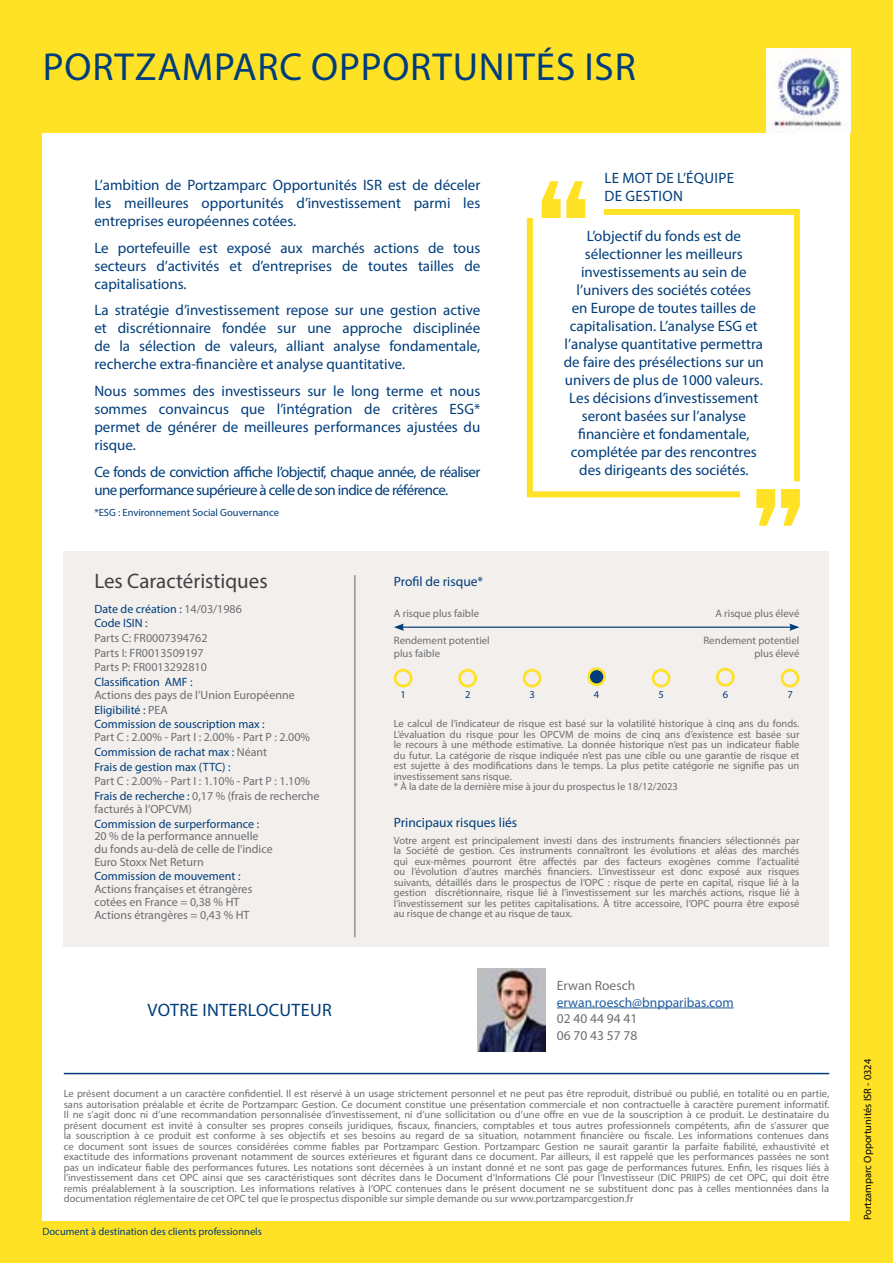
<style>
.page{position:relative;width:893px;height:1263px;background:#ffe125}
.page>*{position:absolute;margin:0;border:0;box-sizing:border-box;transform-origin:0 0}
.t1{font:39.15px "Myriad Pro";letter-spacing:.02em;color:#003d7b}
.t2{font:21px "Myriad Pro";color:#414042}
.t3{font:18px "Myriad Pro";letter-spacing:.02em;color:#003d7b}
.t4{font:15px/18px "Myriad Pro";color:#003d7b;text-align:justify}
.t5{font:15px/18px "Myriad Pro";letter-spacing:-.04em;color:#003d7b}
.t6{font:15px/18px "Myriad Pro";letter-spacing:.02em;color:#003d7b}
.t7{font:13.5px "Myriad Pro";color:#003d7b}
.t8{font:13.5px/16.5px "Myriad Pro";color:#6d6e71}
.t9{font:13.5px "Myriad Pro";color:#215e9e}
.t10{font:12px/12.8px "Myriad Pro";color:#6d6e71}
.t11{font:12px/14.7px "Myriad Pro";color:#003d7b}
.t12{font:10.8px/13.2px "Myriad Pro";color:#6d6e71}
.t13{font:10.5px/10.5px "Myriad Pro";color:#6d6e71;text-align:justify}
.t14{font:10.5px "Myriad Pro";color:#003d7b}
.t15{font:10.5px "Myriad Pro";color:#000}
.s1{color:#6d6e71}
.s2{color:#003d7b}
</style>
<div class="page">
<div style="left:43px;top:133px;width:807px;height:1087px;background:#fff"></div>
<div style="left:64px;top:551px;width:765px;height:396px;background:#f2efec"></div>
<hr style="left:354px;top:575px;width:2px;height:362px;background:#939598">
<div style="left:781px;top:669px;width:18px;height:18px;border:3px solid #ffe125;border-radius:50%"></div>
<hr style="left:402px;top:627px;width:390px;height:1px;background:#003d7b">
<svg style="left:394px;top:623px;width:10px;height:8px"></svg>
<svg style="left:789px;top:623px;width:10px;height:8px"></svg>
<div style="left:394px;top:669px;width:18px;height:18px;border:3px solid #ffe125;border-radius:50%"></div>
<div style="left:458px;top:669px;width:19px;height:18px;border:3px solid #ffe125;border-radius:50%"></div>
<div style="left:523px;top:669px;width:18px;height:18px;border:3px solid #ffe125;border-radius:50%"></div>
<div style="left:716px;top:668px;width:19px;height:18px;border:3px solid #ffe125;border-radius:50%"></div>
<div style="left:652px;top:669px;width:18px;height:18px;border:3px solid #ffe125;border-radius:50%"></div>
<div style="left:589px;top:669px;width:16px;height:16px;background:#003d7b;border-radius:50%"></div>
<div style="left:587px;top:667px;width:19px;height:19px;border:3px solid #ffe125;border-radius:50%"></div>
<hr style="left:64px;top:1073px;width:765px;height:1px;background:#003d7b">
<svg style="left:603px;top:208px;width:197px;height:274px"></svg>
<svg style="left:542px;top:181px;width:43px;height:31px"></svg>
<svg style="left:781px;top:489px;width:19px;height:37px"></svg>
<svg style="left:756px;top:489px;width:19px;height:37px"></svg>
<svg style="left:526px;top:212px;width:220px;height:286px"></svg>
<img style="left:766px;top:49px;width:84px;height:84px">
<hr style="left:557px;top:1007px;width:177px;height:1px;background:#215e9e">
<img style="left:478px;top:968px;width:67px;height:84px">
<h1 class="t1" style="left:43px;top:43px;width:594px">PORTZAMPARC OPPORTUNITÉS ISR</h1>
<h3 class="t4" style="left:94px;top:176px;width:387px">L’ambition de Portzamparc Opportunités ISR est de déceler les meilleures opportunités d’investissement parmi les entreprises européennes cotées.</h3>
<h3 class="t4" style="left:94px;top:239px;width:387px">Le portefeuille est exposé aux marchés actions de tous secteurs d’activités et d’entreprises de toutes tailles de capitalisations.</h3>
<h3 class="t4" style="left:94px;top:301px;width:387px">La stratégie d’investissement repose sur une gestion active et discrétionnaire fondée sur une approche disciplinée de la sélection de valeurs, alliant analyse fondamentale, recherche extra-financière et analyse quantitative.</h3>
<h3 class="t4" style="left:94px;top:382px;width:387px">Nous sommes des investisseurs sur le long terme et nous sommes convaincus que l’intégration de critères ESG* permet de générer de meilleures performances ajustées du risque.</h3>
<h3 class="t5" style="left:94px;top:462px;width:387px">Ce fonds de conviction affiche l’objectif, chaque année, de réaliser une performance supérieure à celle de son indice de référence.</h3>
<p class="t14" style="left:94px;top:506px;width:186px">*ESG : Environnement Social Gouvernance</p>
<h3 class="t6" style="left:604px;top:169px;width:131px">LE MOT DE L’ÉQUIPE<br>DE GESTION</h3>
<p class="t4" style="left:564px;top:227px;width:202px;text-align:center">L’objectif du fonds est de sélectionner les meilleurs investissements au sein de l’univers des sociétés cotées<br>en Europe de toutes tailles de capitalisation. L’analyse ESG et l’analyse quantitative permettra de faire des présélections sur un univers de plus de 1000 valeurs.<br>Les décisions d’investissement seront basées sur l’analyse financière et fondamentale, complétée par des rencontres des dirigeants des sociétés.</p>
<h2 class="t2" style="left:94px;top:568px;width:175px">Les Caractéristiques</h2>
<p class="t11" style="left:94px;top:601px;width:149px">Date de création : <span class="s1">14/03/1986<br></span>Code ISIN :</p>
<p class="t10" style="left:94px;top:630px;width:115px;line-height:14.7px">Parts C: FR0007394762<br>Parts I: FR0013509197<br>Parts P: FR0013292810</p>
<p class="t11" style="left:94px;top:675px;width:100px">Classification AMF :</p>
<p class="t11" style="left:94px;top:687px;width:202px"><span class="s1">Actions des pays de l’Union Européenne<br></span>Eligibilité : <span class="s1">PEA<br></span>Commission de souscription max :</p>
<p class="t11" style="left:94px;top:729px;width:217px"><span class="s1">Part C : 2.00% - Part I : 2.00% - Part P : 2.00%<br></span>Commission de rachat max : <span class="s1">Néant<br></span>Frais de gestion max (TTC) :</p>
<p class="t10" style="left:94px;top:774px;width:227px;line-height:14.7px">Part C : 2.00% - Part I : 1.10% - Part P : 1.10%<br><span class="s2">Frais de recherche :</span> 0,17 % (frais de recherche</p>
<p class="t10" style="left:94px;top:802px;width:99px">facturés à l’OPCVM)</p>
<p class="t11" style="left:94px;top:816px;width:166px">Commission de surperformance :</p>
<p class="t10" style="left:94px;top:830px;width:180px">20 % de la performance annuelle du fonds au-delà de celle de l’indice<br>Euro Stoxx Net Return</p>
<p class="t11" style="left:94px;top:869px;width:148px">Commission de mouvement :</p>
<p class="t10" style="left:94px;top:883px;width:160px">Actions françaises et étrangères cotées en France = 0,38 % HT<br>Actions étrangères = 0,43 % HT</p>
<h3 class="t3" style="left:147px;top:999px;width:186px">VOTRE INTERLOCUTEUR</h3>
<p class="t7" style="left:394px;top:573px;width:91px">Profil de risque*</p>
<p class="t12" style="left:394px;top:607px;width:87px">A risque plus faible</p>
<p class="t12" style="left:394px;top:633px;width:98px">Rendement potentiel plus faible</p>
<p class="t12" style="left:703px;top:633px;width:98px;text-align:right">Rendement potentiel plus élevé</p>
<p class="t12" style="left:715px;top:607px;width:86px">A risque plus élevé</p>
<p class="t14" style="left:400px;top:688px;width:7px">1</p>
<p class="t14" style="left:465px;top:688px;width:7px">2</p>
<p class="t14" style="left:529px;top:688px;width:7px">3</p>
<p class="t14" style="left:594px;top:688px;width:7px">4</p>
<p class="t14" style="left:658px;top:688px;width:7px">5</p>
<p class="t14" style="left:723px;top:688px;width:7px">6</p>
<p class="t13" style="left:394px;top:718px;width:407px;text-align:left">Le calcul de l’indicateur de risque est basé sur la volatilité historique à cinq ans du fonds.<br>L’évaluation du risque pour les OPCVM de moins de cinq ans d’existence est basée sur le recours à une méthode estimative. La donnée historique n’est pas un indicateur fiable du futur. La catégorie de risque indiquée n’est pas une cible ou une garantie de risque et est sujette à des modifications dans le temps. La plus petite catégorie ne signifie pas un investissement sans risque.<br>* À la date de la dernière mise à jour du prospectus le 18/12/2023</p>
<p class="t7" style="left:394px;top:814px;width:125px">Principaux risques liés</p>
<p class="t13" style="left:394px;top:834px;width:407px">Votre argent est principalement investi dans des instruments financiers sélectionnés par la Société de gestion. Ces instruments connaîtront les évolutions et aléas des marchés qui eux-mêmes pourront être affectés par des facteurs exogènes comme l’actualité ou l’évolution d’autres marchés financiers. L’investisseur est donc exposé aux risques suivants, détaillés dans le prospectus de l’OPC : risque de perte en capital, risque lié à la gestion discrétionnaire, risque lié à l’investissement sur les marchés actions, risque lié à l’investissement sur les petites capitalisations. À titre accessoire, l’OPC pourra être exposé au risque de change et au risque de taux.</p>
<p class="t14" style="left:787px;top:688px;width:7px">7</p>
<p class="t8" style="left:557px;top:977px;width:80px">Erwan Roesch</p>
<p class="t9" style="left:557px;top:994px;width:178px">erwan.roesch@bnpparibas.com</p>
<p class="t8" style="left:557px;top:1010px;width:82px">02 40 44 94 41<br>06 70 43 57 78</p>
<p class="t13" style="left:64px;top:1088px;width:767px">Le présent document a un caractère confidentiel. Il est réservé à un usage strictement personnel et ne peut pas être reproduit, distribué ou publié, en totalité ou en partie, sans autorisation préalable et écrite de Portzamparc Gestion. Ce document constitue une présentation commerciale et non contractuelle à caractère purement informatif.<br>Il ne s’agit donc ni d’une recommandation personnalisée d’investissement, ni d’une sollicitation ou d’une offre en vue de la souscription à ce produit. Le destinataire du présent document est invité à consulter ses propres conseils juridiques, fiscaux, financiers, comptables et tous autres professionnels compétents, afin de s’assurer que la souscription à ce produit est conforme à ses objectifs et ses besoins au regard de sa situation, notamment financière ou fiscale. Les informations contenues dans ce document sont issues de sources considérées comme fiables par Portzamparc Gestion. Portzamparc Gestion ne saurait garantir la parfaite fiabilité, exhaustivité et exactitude des informations provenant notamment de sources extérieures et figurant dans ce document. Par ailleurs, il est rappelé que les performances passées ne sont pas un indicateur fiable des performances futures. Les notations sont décernées à un instant donné et ne sont pas gage de performances futures. Enfin, les risques liés à l’investissement dans cet OPC ainsi que ses caractéristiques sont décrites dans le Document d’Informations Clé pour l’Investisseur (DIC PRIIPS) de cet OPC, qui doit être remis préalablement à la souscription. Les informations relatives à l’OPC contenues dans le présent document ne se substituent donc pas à celles mentionnées dans la documentation réglementaire de cet OPC tel que le prospectus disponible sur simple demande ou sur www.portzamparcgestion.fr</p>
<p class="t14" style="left:43px;top:1225px;width:221px">Document à destination des clients professionnels</p>
<p class="t15" style="left:861px;top:1220px;width:163px;rotate:-90deg">Portzamparc Opportunités ISR - 0324</p>
</div>
